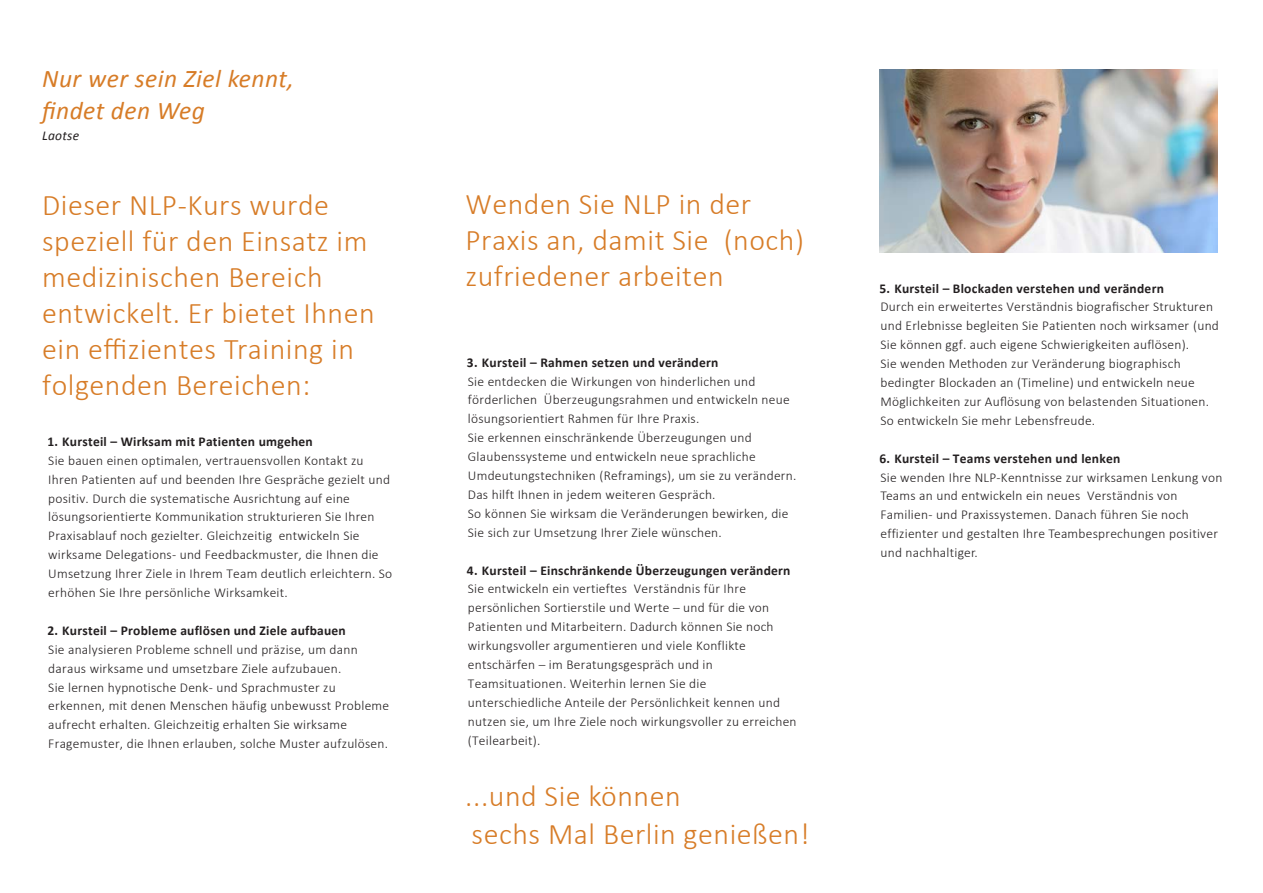
<style>
.page{position:relative;width:1263px;height:893px;background:#fff}
.page>*{position:absolute;margin:0;border:0;box-sizing:border-box;transform-origin:0 0}
.t1{font:300 30px/36px "Calibri";letter-spacing:.02em;color:#d77c27}
.t2{font:italic 25.5px/31.5px "Calibri";letter-spacing:.02em;color:#d77c27}
.t3{font:300 13.5px/18.9px "Calibri";letter-spacing:.02em;color:#231f20}
.t4{font:italic 13.5px "Calibri";letter-spacing:.02em;color:#231f20}
.s1{font-weight:700}
</style>
<div class="page">
<img style="left:880px;top:69px;width:338px;height:183px">
<h2 class="t2" style="left:42px;top:62px;width:253px">Nur wer sein Ziel kennt, findet den Weg</h2>
<p class="t4" style="left:42px;top:126px;width:38px">Laotse</p>
<h1 class="t1" style="left:42px;top:185px;width:334px">Dieser NLP-Kurs wurde speziell für den Einsatz im medizinischen Bereich entwickelt. Er bietet Ihnen ein effizientes Training in folgenden Bereichen:</h1>
<h1 class="t1" style="left:465px;top:184px;width:340px">Wenden Sie NLP in der<br>Praxis an, damit Sie (noch) zufriedener arbeiten</h1>
<p class="t3" style="left:467px;top:352px;width:331px"><span class="s1">3.</span> <span class="s1">Kursteil</span> <span class="s1">– Rahmen setzen und ver</span><span class="s1">änder</span><span class="s1">n<br></span>Sie entdecken die Wirkungen von hinderlichen und förderlichen Überzeugungsrahmen und entwickeln neue lösungsorientiert Rahmen für Ihre Praxis.<br>Sie erkennen einschränkende Überzeugungen und Glaubenssysteme und entwickeln neue sprachliche Umdeutungstechniken (Reframings), um sie zu verändern.<br>Das hilft Ihnen in jedem weiteren Gespräch.<br>So können Sie wirksam die Veränderungen bewirken, die Sie sich zur Umsetzung Ihrer Ziele wünschen.</p>
<p class="t3" style="left:467px;top:560px;width:331px"><span class="s1">4.</span> <span class="s1">Kursteil</span> <span class="s1">– Einschränkende Überzeugungen verändern </span>Sie entwickeln ein vertieftes Verständnis für Ihre persönlichen Sortierstile und Werte – und für die von Patienten und Mitarbeitern. Dadurch können Sie noch wirkungsvoller argumentieren und viele Konflikte entschärfen – im Beratungsgespräch und in Teamsituationen. Weiterhin lernen Sie die unterschiedliche Anteile der Persönlichkeit kennen und nutzen sie, um Ihre Ziele noch wirkungsvoller zu erreichen (Teilearbeit).</p>
<p class="t3" style="left:47px;top:431px;width:346px"><span class="s1">1.</span> <span class="s1">Kursteil</span> <span class="s1">– Wirksam mit Patienten umgehen<br></span>Sie bauen einen optimalen, vertrauensvollen Kontakt zu Ihren Patienten auf und beenden Ihre Gespräche gezielt und positiv. Durch die systematische Ausrichtung auf eine lösungsorientierte Kommunikation strukturieren Sie Ihren Praxisablauf noch gezielter. Gleichzeitig entwickeln Sie wirksame Delegations- und Feedbackmuster, die Ihnen die Umsetzung Ihrer Ziele in Ihrem Team deutlich erleichtern. So erhöhen Sie Ihre persönliche Wirksamkeit.</p>
<p class="t3" style="left:47px;top:620px;width:343px"><span class="s1">2.</span> <span class="s1">Kursteil</span> <span class="s1">– Probleme auflösen und Ziele aufbauen<br></span>Sie analysieren Probleme schnell und präzise, um dann daraus wirksame und umsetzbare Ziele aufzubauen.<br>Sie lernen hypnotische Denk- und Sprachmuster zu erkennen, mit denen Menschen häufig unbewusst Probleme aufrecht erhalten. Gleichzeitig erhalten Sie wirksame Fragemuster, die Ihnen erlauben, solche Muster aufzulösen.</p>
<h1 class="t1" style="left:465px;top:776px;width:346px;line-height:37.8px">...und Sie können<br>sechs Mal Berlin genießen!</h1>
<p class="t3" style="left:879px;top:278px;width:341px"><span class="s1">5.</span> <span class="s1">Kursteil</span> <span class="s1">– Blockaden verstehen und verändern<br></span>Durch ein erweitertes Verständnis biografischer Strukturen und Erlebnisse begleiten Sie Patienten noch wirksamer (und Sie können ggf. auch eigene Schwierigkeiten auflösen).<br>Sie wenden Methoden zur Veränderung biographisch bedingter Blockaden an (Timeline) und entwickeln neue Möglichkeiten zur Auflösung von belastenden Situationen.<br>So entwickeln Sie mehr Lebensfreude.</p>
<p class="t3" style="left:879px;top:448px;width:344px"><span class="s1">6.</span> <span class="s1">Kursteil</span> <span class="s1">– Teams verstehen und lenken<br></span>Sie wenden Ihre NLP-Kenntnisse zur wirksamen Lenkung von Teams an und entwickeln ein neues Verständnis von Familien- und Praxissystemen. Danach führen Sie noch effizienter und gestalten Ihre Teambesprechungen positiver und nachhaltiger.</p>
</div>
